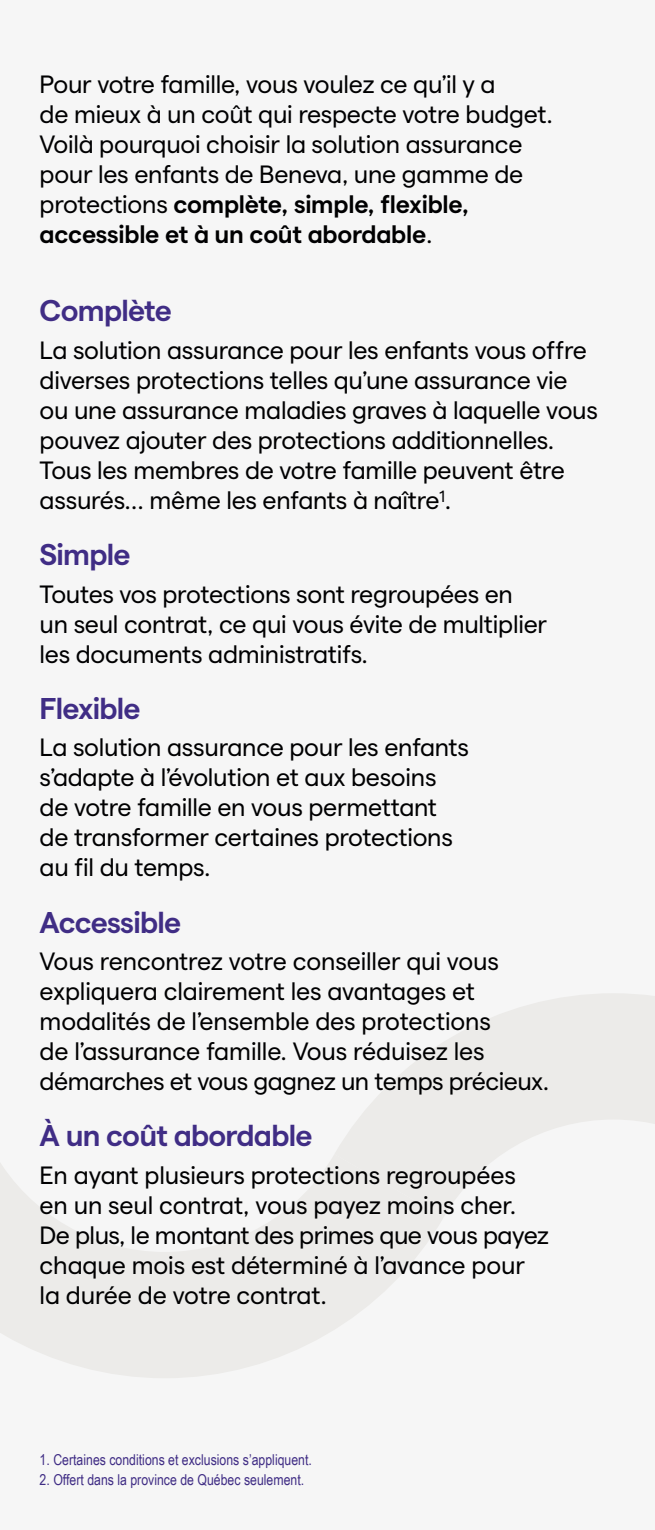
<style>
.page{position:relative;width:655px;height:1530px;background:#f6f6f6}
.page>*{position:absolute;margin:0;border:0;box-sizing:border-box;transform-origin:0 0}
.t1{font:600 30px "Matter";letter-spacing:-.025em;color:#402d85}
.t2{font:25px/30px "Matter";letter-spacing:-.01em;color:#000001}
.t3{font:15px "Arial Narrow";color:#402d85}
.s1{font-weight:600}
</style>
<div class="page">
<svg style="left:0;top:1156px;width:443px;height:222px;fill:#ecebe9"></svg>
<svg style="left:334px;top:994px;width:321px;height:223px;fill:#ecebe9"></svg>
<p class="t2" style="left:40px;top:67px;width:515px">Pour votre famille, vous voulez ce qu’il y a<br>de mieux à un coût qui respecte votre budget.<br>Voilà pourquoi choisir la solution assurance pour les enfants de Beneva, une gamme de protections <span class="s1">complète, simple, flexible, accessible et à un coût abordable</span>.</p>
<p class="t1" style="left:40px;top:289px;width:134px">Complète</p>
<p class="t2" style="left:40px;top:333px;width:559px">La solution assurance pour les enfants vous offre diverses protections telles qu’une assurance vie ou une assurance maladies graves à laquelle vous pouvez ajouter des protections additionnelles.<br>Tous les membres de votre famille peuvent être assurés… même les enfants à naître<sup>1</sup>.</p>
<p class="t1" style="left:40px;top:532px;width:93px">Simple</p>
<p class="t2" style="left:40px;top:577px;width:509px">Toutes vos protections sont regroupées en un seul contrat, ce qui vous évite de multiplier les documents administratifs.</p>
<p class="t1" style="left:40px;top:686px;width:103px">Flexible</p>
<p class="t2" style="left:40px;top:730px;width:431px">La solution assurance pour les enfants s’adapte à l’évolution et aux besoins de votre famille en vous permettant de transformer certaines protections au fil du temps.</p>
<p class="t1" style="left:40px;top:900px;width:143px">Accessible</p>
<p class="t2" style="left:40px;top:944px;width:511px">Vous rencontrez votre conseiller qui vous expliquera clairement les avantages et modalités de l’ensemble des protections<br>de l’assurance famille. Vous réduisez les démarches et vous gagnez un temps précieux.</p>
<p class="t1" style="left:40px;top:1114px;width:274px">À un coût abordable</p>
<p class="t2" style="left:40px;top:1158px;width:511px">En ayant plusieurs protections regroupées en un seul contrat, vous payez moins cher.<br>De plus, le montant des primes que vous payez chaque mois est déterminé à l’avance pour la durée de votre contrat.</p>
<p class="t3" style="left:40px;top:1449px;width:274px">1. Certaines conditions et exclusions s’appliquent.</p>
<p class="t3" style="left:40px;top:1469px;width:266px">2. Offert dans la province de Québec seulement.</p>
</div>
